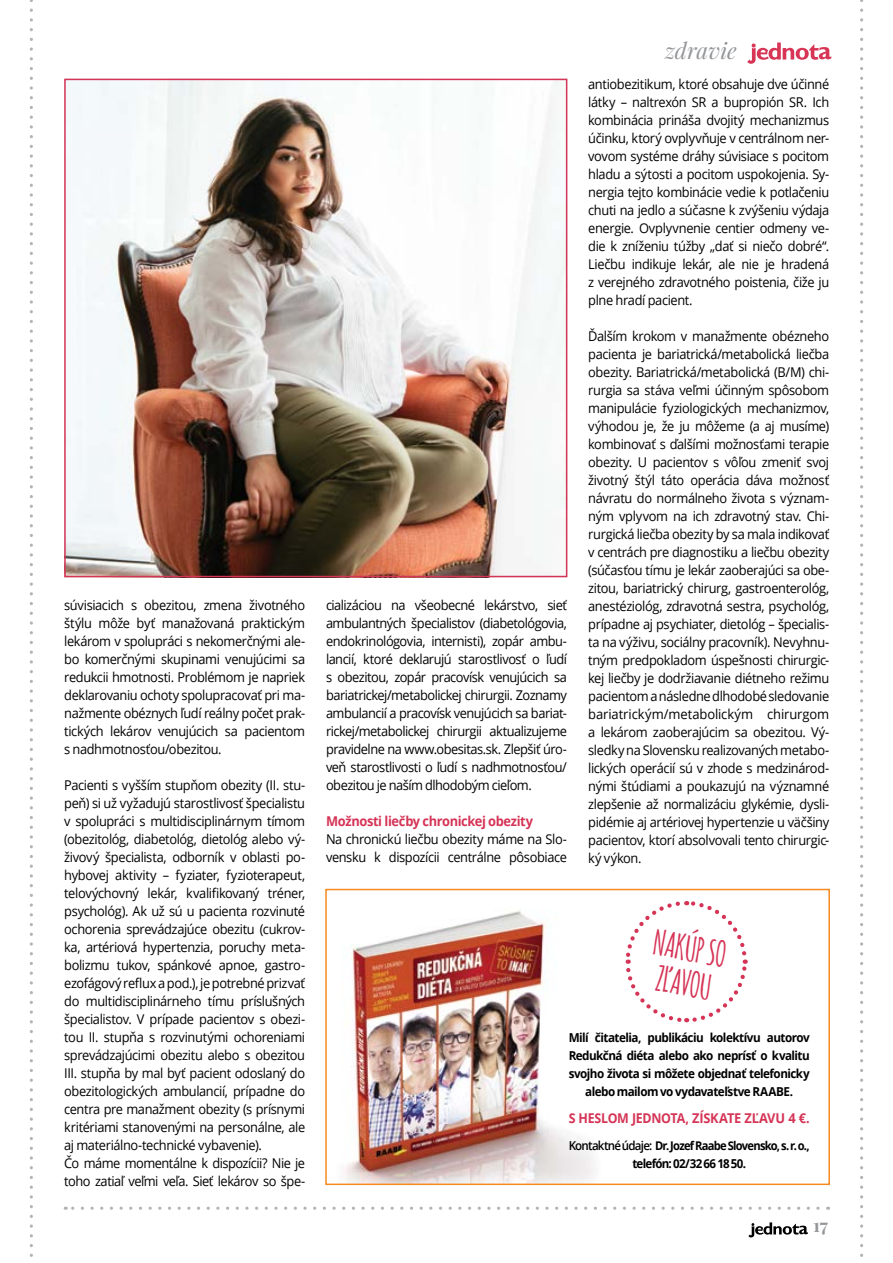
<style>
.page{position:relative;width:893px;height:1263px;background:#fff}
.page>*{position:absolute;margin:0;border:0;box-sizing:border-box;transform-origin:0 0}
.t1{font:700 33.9px/34.8px "Amatic";color:#d53456;scale:.93 1}
.t2{font:italic 22.5px "Playfair Display";color:#939598}
.t3{font:700 18px "Playfair Display";color:#939598}
.t4{font:13.5px/18px "Open Sans";letter-spacing:-.03em;color:#000;text-align:justify;scale:.95 1}
.t5{font:700 13.5px "Open Sans";letter-spacing:-.03em;color:#d53456;scale:.95 1}
.t6{font:700 13.5px "Open Sans";letter-spacing:-.03em;color:#d53456;scale:.92 1}
.t7{font:700 12.3px/18px "Open Sans";letter-spacing:-.045em;color:#000;text-align:center;scale:.95 1}
.t8{font:700 12.3px "Open Sans";letter-spacing:-.045em;color:#000;scale:.94 1}
.t9{font:700 12px "Open Sans";letter-spacing:-.065em;color:#000;scale:.93 1}
.s1{font-weight:600;font-size:12.3px}
</style>
<div class="page">
<svg style="left:748px;top:1222px;width:60px;height:15px"></svg>
<svg style="left:30px;top:0;width:3px;height:1257px"></svg>
<img style="left:344px;top:911px;width:251px;height:271px">
<img style="left:67px;top:82px;width:497px;height:492px">
<svg style="left:747px;top:43px;width:84px;height:21px"></svg>
<svg style="left:65px;top:1206px;width:753px;height:4px"></svg>
<svg style="left:860px;top:0;width:3px;height:1257px"></svg>
<svg style="left:625px;top:901px;width:123px;height:122px"></svg>
<div style="left:325px;top:889px;width:505px;height:296px;border:2px solid #f68920"></div>
<div style="left:64px;top:79px;width:503px;height:498px;border:2px solid #d53456"></div>
<p class="t4" style="left:64px;top:595px;width:255px">súvisiacich s obezitou, zmena životného štýlu môže byť manažovaná praktickým lekárom v spolupráci s nekomerčnými ale&shy;bo komerčnými skupinami venujúcimi sa redukcii hmotnosti. Problémom je napriek deklarovaniu ochoty spolupracovať pri ma&shy;nažmente obéznych ľudí reálny počet prak&shy;tických lekárov venujúcich sa pacientom s nadhmotnosťou/obezitou.</p>
<p class="t4" style="left:64px;top:775px;width:255px;text-align:left">Pacienti s vyšším stupňom obezity (II. stu&shy;peň) si už vyžadujú starostlivosť špecialistu v spolupráci s multidisciplinárnym tímom (obezitológ, diabetológ, dietológ alebo vý&shy;živový špecialista, odborník v oblasti po&shy;hybovej aktivity – fyziater, fyzioterapeut, telovýchovný lekár, kvalifikovaný tréner, psychológ). Ak už sú u pacienta rozvinuté ochorenia sprevádzajúce obezitu (cukrov&shy;ka, artériová hypertenzia, poruchy meta&shy;bolizmu tukov, spánkové apnoe, gastro&shy;ezofágový reflux a pod.), je potrebné prizvať do multidisciplinárneho tímu príslušných špecialistov. V prípade pacientov s obezi&shy;tou II. stupňa s rozvinutými ochoreniami sprevádzajúcimi obezitu alebo s obezitou III. stupňa by mal byť pacient odoslaný do obezitologických ambulancií, prípadne do centra pre manažment obezity (s prísnymi kritériami stanovenými na personálne, ale aj materiálno-technické vybavenie).<br>Čo máme momentálne k dispozícii? Nie je toho zatiaľ veľmi veľa. Sieť lekárov so špe-</p>
<p class="t4" style="left:326px;top:595px;width:255px">cializáciou na všeobecné lekárstvo, sieť ambulantných špecialistov (diabetológovia, endokrinológovia, internisti), zopár ambu&shy;lancií, ktoré deklarujú starostlivosť o ľudí s obezitou, zopár pracovísk venujúcich sa bariatrickej/metabolickej chirurgii. Zoznamy ambulancií a pracovísk venujúcich sa bariat&shy;rickej/metabolickej chirurgii aktualizujeme pravidelne na www.obesitas.sk. Zlepšiť úro&shy;veň starostlivosti o ľudí s nadhmotnosťou/ obezitou je naším dlhodobým cieľom.</p>
<p class="t5" style="left:326px;top:811px;width:219px">Možnosti liečby chronickej obezity</p>
<p class="t4" style="left:326px;top:829px;width:255px">Na chronickú liečbu obezity máme na Slo&shy;vensku k dispozícii centrálne pôsobiace</p>
<h2 class="t2" style="left:665px;top:36px;width:73px">zdravie</h2>
<p class="t4" style="left:588px;top:75px;width:255px">antiobezitikum, ktoré obsahuje dve účinné látky – naltrexón SR a bupropión SR. Ich kombinácia prináša dvojitý mechanizmus účinku, ktorý ovplyvňuje v centrálnom ner&shy;vovom systéme dráhy súvisiace s pocitom hladu a sýtosti a pocitom uspokojenia. Sy&shy;nergia tejto kombinácie vedie k potlačeniu chuti na jedlo a súčasne k zvýšeniu výdaja energie. Ovplyvnenie centier odmeny ve&shy;die k zníženiu túžby „dať si niečo dobré“.<br>Liečbu indikuje lekár, ale nie je hradená z verejného zdravotného poistenia, čiže ju plne hradí pacient.</p>
<p class="t4" style="left:588px;top:327px;width:255px">Ďalším krokom v manažmente obézneho pacienta je bariatrická/metabolická liečba obezity. Bariatrická/metabolická (B/M) chi&shy;rurgia sa stáva veľmi účinným spôsobom manipulácie fyziologických mechanizmov, výhodou je, že ju môžeme (a aj musíme) kombinovať s ďalšími možnosťami terapie obezity. U pacientov s vôľou zmeniť svoj životný štýl táto operácia dáva možnosť návratu do normálneho života s význam&shy;ným vplyvom na ich zdravotný stav. Chi&shy;rurgická liečba obezity by sa mala indikovať v centrách pre diagnostiku a liečbu obezity (súčasťou tímu je lekár zaoberajúci sa obe&shy;zitou, bariatrický chirurg, gastroenterológ, anestéziológ, zdravotná sestra, psychológ, prípadne aj psychiater, dietológ – špecialis&shy;ta na výživu, sociálny pracovník). Nevyhnu&shy;tným predpokladom úspešnosti chirurgic&shy;kej liečby je dodržiavanie diétneho režimu pacientom a následne dlhodobé sledovanie bariatrickým/metabolickým chirurgom a lekárom zaoberajúcim sa obezitou. Vý&shy;sledky na Slovensku realizovaných metabo&shy;lických operácií sú v zhode s medzinárod&shy;nými štúdiami a poukazujú na významné zlepšenie až normalizáciu glykémie, dysli&shy;pidémie aj artériovej hypertenzie u väčšiny pacientov, ktorí absolvovali tento chirurgic&shy;ký výkon.</p>
<h1 class="t1" style="left:657px;top:923px;width:80px;rotate:10deg">NAKÚP SO<br>ZĽAVOU</h1>
<p class="t7" style="left:569px;top:1028px;width:255px">Milí čitatelia, publikáciu kolektívu autorov Redukčná diéta alebo ako neprísť o kvalitu svojho života si môžete objednať telefonicky alebo mailom vo vydavateľstve RAABE.</p>
<p class="t6" style="left:569px;top:1109px;width:263px">S HESLOM JEDNOTA, ZÍSKATE ZĽAVU 4 €.</p>
<p class="t9" style="left:569px;top:1137px;width:261px"><span class="s1">Kontaktné údaje:</span> Dr. Jozef Raabe Slovensko, s. r. o.,</p>
<p class="t8" style="left:632px;top:1155px;width:122px">telefón: 02/32 66 18 50.</p>
<h3 class="t3" style="left:813px;top:1214px;width:16px">17</h3>
</div>
